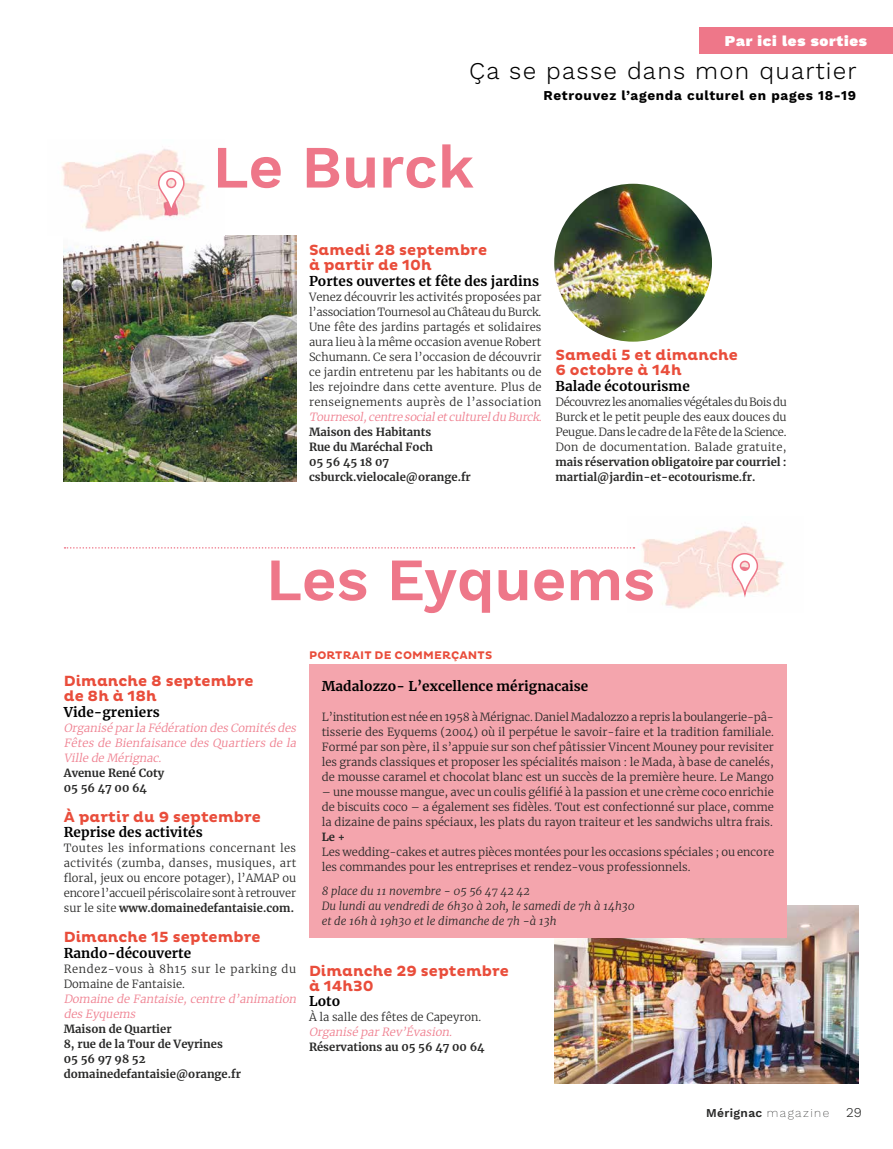
<style>
.page{position:relative;width:893px;height:1149px;background:#fff}
.page>*{position:absolute;margin:0;border:0;box-sizing:border-box;transform-origin:0 0}
.t1{font:600 60px "Work Sans";color:#ee7789}
.t2{font:300 24px "Work Sans";letter-spacing:.05em;color:#000}
.t3{font:700 15px/15px "Pluto";letter-spacing:.005em;color:#e94d3b}
.t4{font:900 15px "Work Sans";letter-spacing:.05em;color:#fff}
.t5{font:700 13.5px "Merriweather";letter-spacing:.005em;color:#000}
.t6{font:700 13.5px "Work Sans";letter-spacing:.05em;color:#000}
.t7{font:600 12px "Work Sans";letter-spacing:.03em;color:#282827}
.t8{font:300 11.25px/15px "Merriweather";color:#282827;text-align:justify}
.t9{font:700 11.25px/15px "Merriweather";color:#282827}
.t10{font:italic 300 11.25px/15px "Merriweather";color:#ef7f8f;text-align:justify}
.t11{font:italic 300 11.25px/15px "Merriweather";color:#282827}
.t12{font:300 11.25px/15px "Merriweather";letter-spacing:.055em;color:#282827}
.t13{font:700 11.25px "Pluto";letter-spacing:.015em;color:#e94d3b}
.s1{font-weight:700}
.s2{font-weight:100}
.s3{font-weight:300;font-size:13.5px}
</style>
<div class="page">
<div style="left:699px;top:27px;width:194px;height:27px;background:#ee7789"></div>
<img style="left:64px;top:235px;width:232px;height:246px">
<img style="left:627px;top:526px;width:157px;height:83px">
<svg style="left:731px;top:552px;width:28px;height:49px"></svg>
<svg style="left:65px;top:547px;width:569px;height:1px"></svg>
<img style="left:554px;top:905px;width:304px;height:177px">
<img style="left:61px;top:148px;width:144px;height:84px">
<svg style="left:157px;top:169px;width:28px;height:50px"></svg>
<div style="left:309px;top:664px;width:478px;height:273px;background:#f4a5ad"></div>
<img style="left:554px;top:184px;width:158px;height:157px;border-radius:79px">
<h3 class="t4" style="left:725px;top:32px;width:144px">Par ici les sorties</h3>
<h2 class="t2" style="left:469px;top:57px;width:389px">Ça se passe dans mon quartier</h2>
<p class="t6" style="left:544px;top:87px;width:314px">Retrouvez l’agenda culturel en pages 18-19</p>
<h1 class="t1" style="left:213px;top:132px;width:263px">Le Burck</h1>
<h3 class="t3" style="left:309px;top:243px;width:180px">Samedi 28 septembre à partir de 10h</h3>
<p class="t5" style="left:309px;top:271px;width:232px">Portes ouvertes et fête des jardins</p>
<p class="t8" style="left:309px;top:289px;width:234px">Venez découvrir les activités proposées par l’association Tournesol au Château du Burck.<br>Une fête des jardins partagés et solidaires aura lieu à la même occasion avenue Robert Schumann. Ce sera l’occasion de découvrir ce jardin entretenu par les habitants ou de les rejoindre dans cette aventure. Plus de renseignements auprès de l’association</p>
<p class="t10" style="left:309px;top:409px;width:237px">Tournesol,centre socialetcultureldu Burck.</p>
<p class="t9" style="left:309px;top:424px;width:163px">Maison des Habitants<br>Rue du Maréchal Foch<br>05 56 45 18 07 csburck.vielocale@orange.fr</p>
<h3 class="t3" style="left:555px;top:348px;width:184px">Samedi 5 et dimanche<br>6 octobre à 14h</h3>
<p class="t5" style="left:555px;top:376px;width:136px">Balade écotourisme</p>
<p class="t8" style="left:555px;top:394px;width:233px">Découvrez les anomalies végétales du Bois du Burck et le petit peuple des eaux douces du Peugue. Dans le cadre de la Fête de la Science.<br>Don de documentation. Balade gratuite,</p>
<p class="t9" style="left:555px;top:454px;width:233px">mais réservation obligatoire par courriel : martial@jardin-et-ecotourisme.fr.</p>
<h1 class="t1" style="left:266px;top:544px;width:390px">Les Eyquems</h1>
<h3 class="t3" style="left:64px;top:673px;width:191px">Dimanche 8 septembre de 8h à 18h</h3>
<p class="t5" style="left:64px;top:702px;width:98px">Vide-greniers</p>
<p class="t10" style="left:64px;top:719px;width:237px">Organisé par la Fédération des Comités des Fêtes de Bienfaisance des Quartiers de la Ville de Mérignac.</p>
<p class="t9" style="left:64px;top:764px;width:102px">Avenue René Coty<br>05 56 47 00 64</p>
<h3 class="t3" style="left:64px;top:809px;width:199px">À partir du 9 septembre</h3>
<p class="t5" style="left:64px;top:822px;width:141px">Reprise des activités</p>
<p class="t8" style="left:64px;top:840px;width:234px">Toutes les informations concernant les activités (zumba, danses, musiques, art floral, jeux ou encore potager), l’AMAP ou encore l’accueil périscolaire sont à retrouver sur le site <span class="s1">www.domainedefantaisie.com.</span></p>
<h3 class="t3" style="left:64px;top:930px;width:198px">Dimanche 15 septembre</h3>
<p class="t5" style="left:64px;top:943px;width:129px">Rando-découverte</p>
<p class="t12" style="left:64px;top:961px;width:234px">Rendez-vous à 8h15 sur le parking du<br>Domaine de Fantaisie.</p>
<p class="t10" style="left:64px;top:991px;width:237px">Domaine de Fantaisie,centre d’animation des Eyquems</p>
<p class="t9" style="left:64px;top:1021px;width:179px">Maison de Quartier<br>8, rue de la Tour de Veyrines<br>05 56 97 98 52 domainedefantaisie@orange.fr</p>
<p class="t13" style="left:309px;top:649px;width:185px">PORTRAIT DE COMMERÇANTS</p>
<p class="t5" style="left:322px;top:676px;width:268px">Madalozzo- L’excellence mérignacaise</p>
<p class="t8" style="left:322px;top:708px;width:454px">L’institution est née en 1958 à Mérignac. Daniel Madalozzo a repris la boulangerie-pâ&shy;tisserie des Eyquems (2004) où il perpétue le savoir-faire et la tradition familiale.<br>Formé par son père, il s’appuie sur son chef pâtissier Vincent Mouney pour revisiter les grands classiques et proposer les spécialités maison : le Mada, à base de canelés, de mousse caramel et chocolat blanc est un succès de la première heure. Le Mango</p>
<p class="t8" style="left:322px;top:783px;width:454px">– une mousse mangue, avec un coulis gélifié à la passion et une crème coco enrichie de biscuits coco – a également ses fidèles. Tout est confectionné sur place, comme la dizaine de pains spéciaux, les plats du rayon traiteur et les sandwichs ultra frais.</p>
<p class="t9" style="left:322px;top:828px;width:25px">Le +</p>
<p class="t8" style="left:322px;top:843px;width:454px">Les wedding-cakes et autres pièces montées pour les occasions spéciales ; ou encore les commandes pour les entreprises et rendez-vous professionnels.</p>
<p class="t11" style="left:322px;top:882px;width:315px">8 place du 11 novembre - 05 56 47 42 42<br>Du lundi au vendredi de 6h30 à 20h, le samedi de 7h à 14h30 et de 16h à 19h30 et le dimanche de 7h -à 13h</p>
<h3 class="t3" style="left:309px;top:963px;width:201px">Dimanche 29 septembre à 14h30</h3>
<p class="t5" style="left:309px;top:991px;width:33px">Loto</p>
<p class="t8" style="left:309px;top:1009px;width:174px">À la salle des fêtes de Capeyron.</p>
<p class="t10" style="left:309px;top:1024px;width:147px">Organisé par Rev’Évasion.</p>
<p class="t9" style="left:309px;top:1039px;width:177px">Réservations au 05 56 47 00 64</p>
<p class="t7" style="left:706px;top:1105px;width:157px">Mérignac <span class="s2">magazine</span> <span class="s3">29</span></p>
</div>
